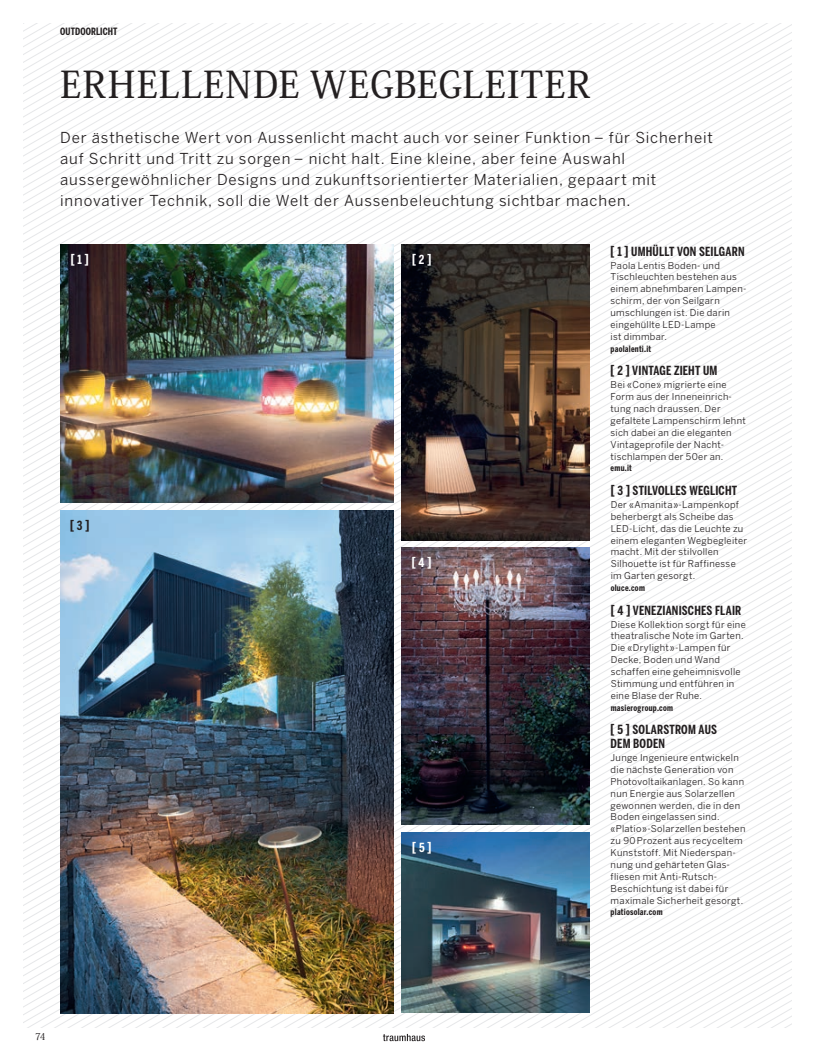
<style>
.page{position:relative;width:815px;height:1063px;background:#fff}
.page>*{position:absolute;margin:0;border:0;box-sizing:border-box;transform-origin:0 0}
.t1{font:500 36.88px "Koz Min Pro";letter-spacing:.03em;color:#231f20}
.t2{font:15px/21.2px "Benton Sans";letter-spacing:.055em;color:#231f20}
.t3{font:700 12.5px/13.8px "Benton Sans Compressed";letter-spacing:.015em;color:#231f20}
.t4{font:700 12.5px "Benton Sans Compressed";color:#fff}
.t5{font:700 10px "Benton Sans Compressed";letter-spacing:.01em;color:#231f20}
.t6{font:9.5px "Koz Min Pro";color:#231f20}
.t7{font:9.38px/11.9px "Benton Sans";letter-spacing:.03em;color:#231f20}
.t8{font:700 8.75px "Benton Sans Compressed";letter-spacing:.03em;color:#231f20}
</style>
<div class="page">
<svg style="left:265px;top:769px;width:527px;height:258px"></svg>
<img style="left:60px;top:245px;width:333px;height:257px">
<img style="left:401px;top:833px;width:188px;height:179px">
<img style="left:401px;top:245px;width:188px;height:295px">
<img style="left:401px;top:548px;width:188px;height:277px">
<img style="left:60px;top:510px;width:333px;height:504px">
<svg style="left:383px;top:1034px;width:42px;height:7px"></svg>
<p class="t5" style="left:60px;top:26px;width:59px">OUTDOORLICHT</p>
<h1 class="t1" style="left:60px;top:58px;width:531px">ERHELLENDE WEGBEGLEITER</h1>
<p class="t2" style="left:60px;top:126px;width:654px">Der ästhetische Wert von Aussenlicht macht auch vor seiner Funktion – für Sicherheit auf Schritt und Tritt zu sorgen – nicht halt. Eine kleine, aber feine Auswahl aussergewöhnlicher Designs und zukunftsorientierter Materialien, gepaart mit innovativer Technik, soll die Welt der Aussenbeleuchtung sichtbar machen.</p>
<h3 class="t4" style="left:71px;top:252px;width:19px">[ 1]</h3>
<h3 class="t4" style="left:412px;top:252px;width:21px">[ 2]</h3>
<h3 class="t3" style="left:70px;top:518px;width:21px">[ 3 ]</h3>
<h3 class="t4" style="left:412px;top:555px;width:21px">[ 4 ]</h3>
<h3 class="t4" style="left:412px;top:840px;width:21px">[ 5 ]</h3>
<h3 class="t3" style="left:611px;top:244px;width:136px">[ 1 ] UMHÜLLT VON SEILGARN</h3>
<p class="t7" style="left:611px;top:259px;width:137px">Paola Lentis Boden- und<br>Tischleuchten bestehen aus einem abnehmbaren Lampen&shy;schirm, der von Seilgarn umschlungen ist. Die darin eingehüllte LED-Lampe<br>ist dimmbar.</p>
<p class="t8" style="left:611px;top:343px;width:42px">paolalenti.it</p>
<h3 class="t3" style="left:611px;top:364px;width:108px">[ 2 ] VINTAGE ZIEHT UM</h3>
<p class="t7" style="left:611px;top:379px;width:137px">Bei «Cone» migrierte eine<br>Form aus der Inneneinrich&shy;tung nach draussen. Der gefaltete Lampenschirm lehnt sich dabei an die eleganten<br>Vintageprofile der Nacht&shy;tischlampen der 50er an.</p>
<p class="t8" style="left:611px;top:463px;width:23px">emu.it</p>
<h3 class="t3" style="left:611px;top:484px;width:128px">[ 3 ] STILVOLLES WEGLICHT</h3>
<p class="t7" style="left:611px;top:498px;width:138px">Der «Amanita»-Lampenkopf beherbergt als Scheibe das<br>LED-Licht, das die Leuchte zu einem eleganten Wegbegleiter macht. Mit der stilvollen<br>Silhouette ist für Raffinesse im Garten gesorgt.</p>
<p class="t8" style="left:611px;top:583px;width:36px">oluce.com</p>
<h3 class="t3" style="left:611px;top:603px;width:132px">[ 4 ] VENEZIANISCHES FLAIR</h3>
<p class="t7" style="left:611px;top:618px;width:137px">Diese Kollektion sorgt für eine theatralische Note im Garten.<br>Die «Drylight»-Lampen für<br>Decke, Boden und Wand schaffen eine geheimnisvolle<br>Stimmung und entführen in eine Blase der Ruhe.</p>
<p class="t8" style="left:611px;top:702px;width:64px">masierogroup.com</p>
<h3 class="t3" style="left:611px;top:723px;width:108px">[ 5 ] SOLARSTROM AUS<br>DEM BODEN</h3>
<p class="t7" style="left:611px;top:752px;width:136px">Junge Ingenieure entwickeln die nächste Generation von<br>Photovoltaikanlagen. So kann nun Energie aus Solarzellen gewonnen werden, die in den<br>Boden eingelassen sind. «Platio»-Solarzellen bestehen zu 90Prozent aus recyceltem<br>Kunststoff. Mit Niederspan&shy;nung und gehärteten Glas&shy;fliesen mit Anti-Rutsch-<br>Beschichtung ist dabei für maximale Sicherheit gesorgt.</p>
<p class="t8" style="left:611px;top:907px;width:53px">platiosolar.com</p>
<p class="t6" style="left:35px;top:1030px;width:12px">74</p>
</div>
